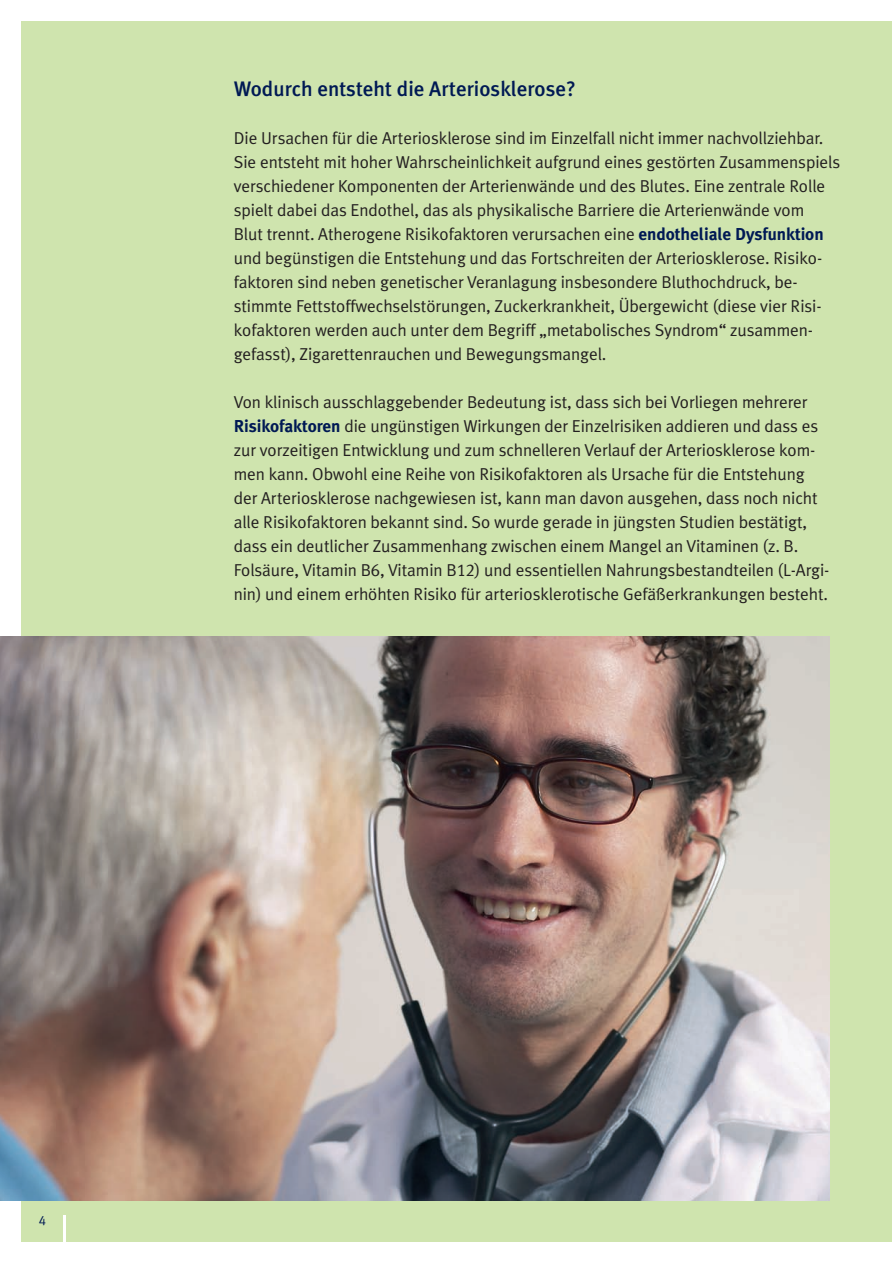
<style>
.page{position:relative;width:892px;height:1263px;background:#fff}
.page>*{position:absolute;margin:0;border:0;box-sizing:border-box;transform-origin:0 0}
.t1{font:500 21px "Meta Plus";color:#001954}
.t2{font:17.25px/24px "Meta Plus Normal";letter-spacing:-.005em;color:#231f20}
.t3{font:13.5px "Meta Plus Normal Caps";color:#001954}
.s1{font-family:"Meta Plus";font-weight:700;color:#001954}
.s2{font-family:"Meta Plus Normal Caps"}
</style>
<div class="page">
<div style="left:21px;top:22px;width:871px;height:1220px;background:#cfe4ae"></div>
<img style="left:0;top:637px;width:829px;height:563px">
<hr style="left:64px;top:1215px;width:2px;height:48px;background:#fff">
<p class="t1" style="left:234px;top:81px;width:344px">Wodurch entsteht die Arteriosklerose?</p>
<p class="t2" style="left:234px;top:128px;width:608px">Die Ursachen für die Arteriosklerose sind im Einzelfall nicht immer nachvollziehbar.<br>Sie entsteht mit hoher Wahrscheinlichkeit aufgrund eines gestörten Zusammenspiels verschiedener Komponenten der Arterienwände und des Blutes. Eine zentrale Rolle spielt dabei das Endothel, das als physikalische Barriere die Arterienwände vom<br>Blut trennt. Atherogene Risikofaktoren verursachen eine <span class="s1">endotheliale Dysfunktion </span>und begünstigen die Entstehung und das Fortschreiten der Arteriosklerose. Risiko&shy;faktoren sind neben genetischer Veranlagung insbesondere Bluthochdruck, be&shy;stimmte Fettstoffwechselstörungen, Zuckerkrankheit, Übergewicht (diese vier Risi&shy;kofaktoren werden auch unter dem Begriff „metabolisches Syndrom“ zusammen&shy;gefasst), Zigarettenrauchen und Bewegungsmangel.</p>
<p class="t2" style="left:234px;top:392px;width:597px">Von klinisch ausschlaggebender Bedeutung ist, dass sich bei Vorliegen mehrerer <span class="s1">Risikofaktoren</span> die ungünstigen Wirkungen der Einzelrisiken addieren und dass es zur vorzeitigen Entwicklung und zum schnelleren Verlauf der Arteriosklerose kom&shy;men kann. Obwohl eine Reihe von Risikofaktoren als Ursache für die Entstehung der Arteriosklerose nachgewiesen ist, kann man davon ausgehen, dass noch nicht alle Risikofaktoren bekannt sind. So wurde gerade in jüngsten Studien bestätigt, dass ein deutlicher Zusammenhang zwischen einem Mangel an Vitaminen (z. B.<br>Folsäure, Vitamin B<span class="s2">6</span>, Vitamin B<span class="s2">12</span>) und essentiellen Nahrungsbestandteilen (L-Argi&shy;nin) und einem erhöhten Risiko für arteriosklerotische Gefäßerkrankungen besteht.</p>
<p class="t3" style="left:39px;top:1212px;width:9px">4</p>
</div>
